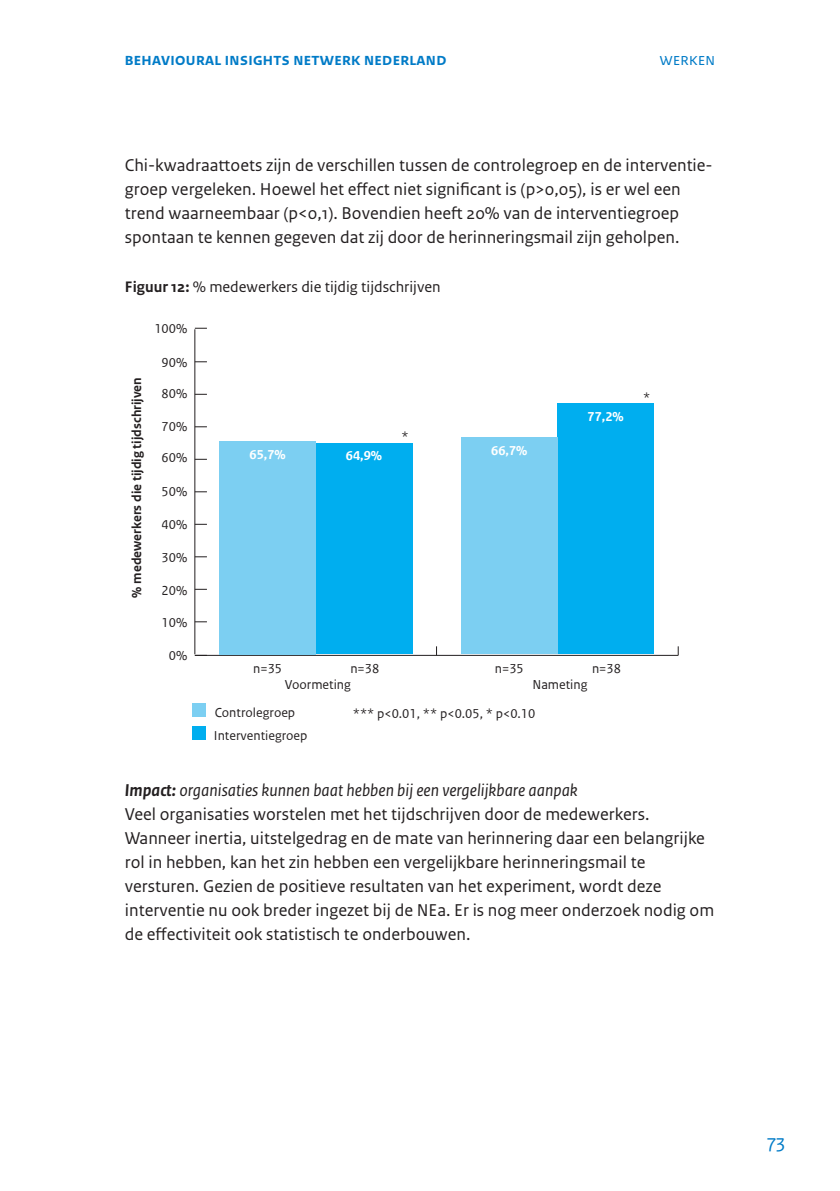
<style>
.page{position:relative;width:840px;height:1191px;background:#fff}
.page>*{position:absolute;margin:0;border:0;box-sizing:border-box;transform-origin:0 0}
.t1{font:20px "Rijksoverheid Sans Text";color:#007bc7}
.p_Brood_Sans{font:18px/24px "Rijksoverheid Sans Text";color:#231f20}
.showcase_tussenkop{font:italic 18px "Rijksoverheid Sans Text";color:#231f20}
.t2{font:700 18px "Rijksoverheid Sans Heading";letter-spacing:.02em;color:#007bc7}
.t3{font:18px "Rijksoverheid Sans Heading";letter-spacing:.02em;color:#007bc7}
.figuurtitel{font:16px "Rijksoverheid Sans Text";color:#231f20}
.t4{font:13.6px "Rijksoverheid Sans Text TT";color:#231f20}
.t5{font:700 13.6px "Rijksoverheid Sans Text TT";color:#231f20}
.t6{font:700 13.6px "Rijksoverheid Sans Text TT";color:#fff}
.s1{font-weight:700}
</style>
<div class="page">
<hr style="left:195px;top:655px;width:482px;height:1px;background:#231f20">
<hr style="left:194px;top:329px;width:1px;height:325px;background:#231f20">
<svg style="left:195px;top:621px;width:12px;height:1px"></svg>
<svg style="left:195px;top:589px;width:12px;height:1px"></svg>
<svg style="left:195px;top:556px;width:12px;height:1px"></svg>
<svg style="left:195px;top:524px;width:12px;height:1px"></svg>
<svg style="left:195px;top:491px;width:12px;height:1px"></svg>
<svg style="left:195px;top:459px;width:12px;height:1px"></svg>
<svg style="left:195px;top:426px;width:12px;height:1px"></svg>
<svg style="left:195px;top:394px;width:12px;height:1px"></svg>
<svg style="left:195px;top:361px;width:12px;height:1px"></svg>
<svg style="left:195px;top:328px;width:12px;height:1px"></svg>
<div style="left:315px;top:443px;width:97px;height:211px;background:#00aeef"></div>
<div style="left:557px;top:403px;width:96px;height:251px;background:#00aeef"></div>
<div style="left:219px;top:441px;width:96px;height:213px;background:#7ccff2"></div>
<div style="left:460px;top:437px;width:97px;height:217px;background:#7ccff2"></div>
<div style="left:192px;top:726px;width:13px;height:13px;background:#00aeef"></div>
<div style="left:193px;top:704px;width:13px;height:13px;background:#7ccff2"></div>
<p class="t2" style="left:125px;top:49px;width:323px">behavioural insights netwerk nederland</p>
<p class="t3" style="left:659px;top:48px;width:57px">werken</p>
<p class="p_Brood_Sans" style="left:125px;top:154px;width:589px">Chi-kwadraattoets zijn de verschillen tussen de controlegroep en de interventie&shy;groep vergeleken. Hoewel het effect niet significant is (p&gt;0,05), is er wel een trend waarneembaar (p&lt;0,1). Bovendien heeft 20% van de interventiegroep spontaan te kennen gegeven dat zij door de herinneringsmail zijn geholpen.</p>
<p class="figuurtitel" style="left:125px;top:277px;width:317px"><span class="s1">Figuur 12:</span> % medewerkers die tijdig tijdschrijven</p>
<p class="t4" style="left:154px;top:321px;width:34px">100%</p>
<p class="t5" style="left:129px;top:597px;width:222px;rotate:-90deg">% medewerkers die tijdig tijdschrijven</p>
<p class="t4" style="left:161px;top:355px;width:27px">90%</p>
<p class="t4" style="left:161px;top:386px;width:27px">80%</p>
<p class="t4" style="left:161px;top:419px;width:27px">70%</p>
<p class="t4" style="left:161px;top:450px;width:27px">60%</p>
<p class="t4" style="left:161px;top:484px;width:27px">50%</p>
<p class="t4" style="left:161px;top:517px;width:27px">40%</p>
<p class="t4" style="left:161px;top:549px;width:27px">30%</p>
<p class="t4" style="left:161px;top:582px;width:27px">20%</p>
<p class="t4" style="left:161px;top:615px;width:27px">10%</p>
<p class="t4" style="left:169px;top:648px;width:20px">0%</p>
<p class="t6" style="left:249px;top:446px;width:38px">65,7%</p>
<p class="t6" style="left:346px;top:448px;width:38px">64,9%</p>
<p class="t4" style="left:401px;top:429px;width:9px">*</p>
<p class="t6" style="left:491px;top:443px;width:38px">66,7%</p>
<p class="t6" style="left:587px;top:409px;width:38px">77,2%</p>
<p class="t4" style="left:643px;top:390px;width:9px">*</p>
<p class="t4" style="left:253px;top:660px;width:30px">n=35</p>
<p class="t4" style="left:350px;top:660px;width:30px">n=38</p>
<p class="t4" style="left:494px;top:660px;width:30px">n=35</p>
<p class="t4" style="left:591px;top:660px;width:30px">n=38</p>
<p class="t4" style="left:285px;top:677px;width:68px">Voormeting</p>
<p class="t4" style="left:532px;top:677px;width:56px">Nameting</p>
<p class="t4" style="left:215px;top:705px;width:82px">Controlegroep</p>
<p class="t4" style="left:214px;top:727px;width:95px">Interventiegroep</p>
<p class="t4" style="left:352px;top:705px;width:184px">*** p&lt;0.01, ** p&lt;0.05, * p&lt;0.10</p>
<h3 class="showcase_tussenkop" style="left:125px;top:779px;width:454px"><span class="s1">Impact:</span> organisaties kunnen baat hebben bij een vergelijkbare aanpak</h3>
<p class="p_Brood_Sans" style="left:125px;top:802px;width:590px">Veel organisaties worstelen met het tijdschrijven door de medewerkers.<br>Wanneer inertia, uitstelgedrag en de mate van herinnering daar een belangrijke rol in hebben, kan het zin hebben een vergelijkbare herinneringsmail te versturen. Gezien de positieve resultaten van het experiment, wordt deze interventie nu ook breder ingezet bij de NEa. Er is nog meer onderzoek nodig om de effectiviteit ook statistisch te onderbouwen.</p>
<p class="t1" style="left:766px;top:1129px;width:20px">73</p>
</div>
